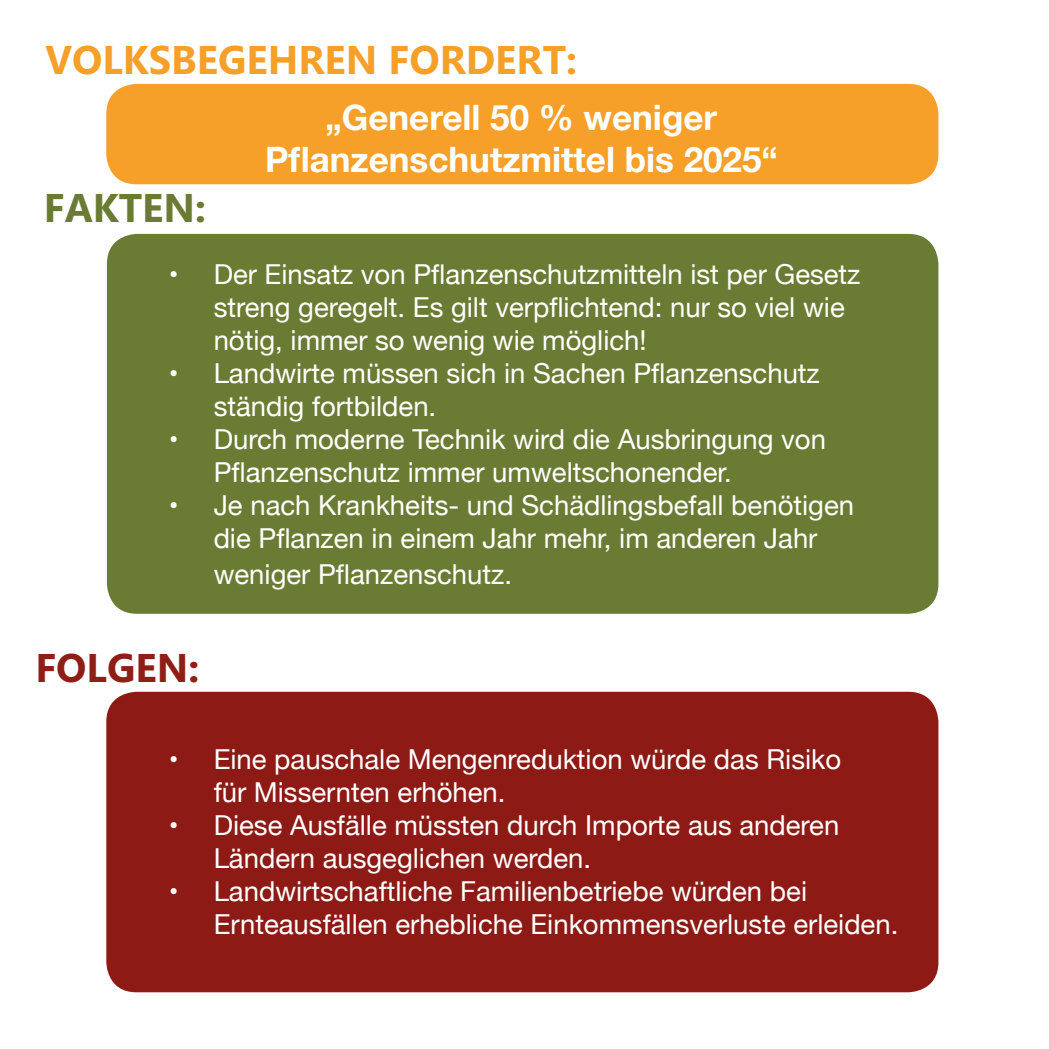
<style>
.page{position:relative;width:1049px;height:1049px;background:#fff}
.page>*{position:absolute;margin:0;border:0;box-sizing:border-box;transform-origin:0 0}
.t1{font:700 40px "Microsoft Phags Pa";color:#f6a02a}
.t2{font:700 40px "Microsoft Phags Pa";color:#6a7b33}
.t3{font:700 40px "Microsoft Phags Pa";color:#8f1f16}
.t4{font:700 35px/42px "Helvetica Neue";color:#fff;text-align:center}
.t5{font:27.5px/33px "Helvetica Neue";color:#fff}
</style>
<div class="page">
<div style="left:106px;top:692px;width:832px;height:300px;background:#8d1a14;border-radius:30px"></div>
<div style="left:107px;top:234px;width:831px;height:380px;background:#6a7b33;border-radius:30px"></div>
<div style="left:106px;top:84px;width:832px;height:100px;background:#f6a02a;border-radius:30px"></div>
<h1 class="t1" style="left:45px;top:32px;width:533px">VOLKSBEGEHREN FORDERT:</h1>
<h1 class="t2" style="left:44px;top:179px;width:164px">FAKTEN:</h1>
<p class="t4" style="left:265px;top:98px;width:514px">„Generell 50 % weniger<br>Pflanzenschutzmittel bis 2025“</p>
<p class="t5" style="left:214px;top:259px;width:648px;text-indent:-45px">• Der Einsatz von Pflanzenschutzmitteln ist per Gesetz streng geregelt. Es gilt verpflichtend: nur so viel wie nötig, immer so wenig wie möglich!</p>
<p class="t5" style="left:214px;top:358px;width:608px;text-indent:-45px">• Landwirte müssen sich in Sachen Pflanzenschutz ständig fortbilden.</p>
<p class="t5" style="left:214px;top:424px;width:614px;text-indent:-45px">• Durch moderne Technik wird die Ausbringung von<br>Pflanzenschutz immer umweltschonender.</p>
<p class="t5" style="left:169px;top:490px;width:687px;text-align:center">• Je nach Krankheits- und Schädlingsbefall benötigen die Pflanzen in einem Jahr mehr, im anderen Jahr</p>
<p class="t5" style="left:214px;top:559px;width:300px">weniger Pflanzenschutz.</p>
<h1 class="t3" style="left:35px;top:639px;width:165px">FOLGEN:</h1>
<p class="t5" style="left:214px;top:744px;width:629px;text-indent:-45px">• Eine pauschale Mengenreduktion würde das Risiko für Missernten erhöhen.</p>
<p class="t5" style="left:214px;top:810px;width:627px;text-indent:-45px">• Diese Ausfälle müssten durch Importe aus anderen<br>Ländern ausgeglichen werden.</p>
<p class="t5" style="left:214px;top:876px;width:686px;text-indent:-45px">• Landwirtschaftliche Familienbetriebe würden bei<br>Ernteausfällen erhebliche Einkommensverluste erleiden.</p>
</div>
